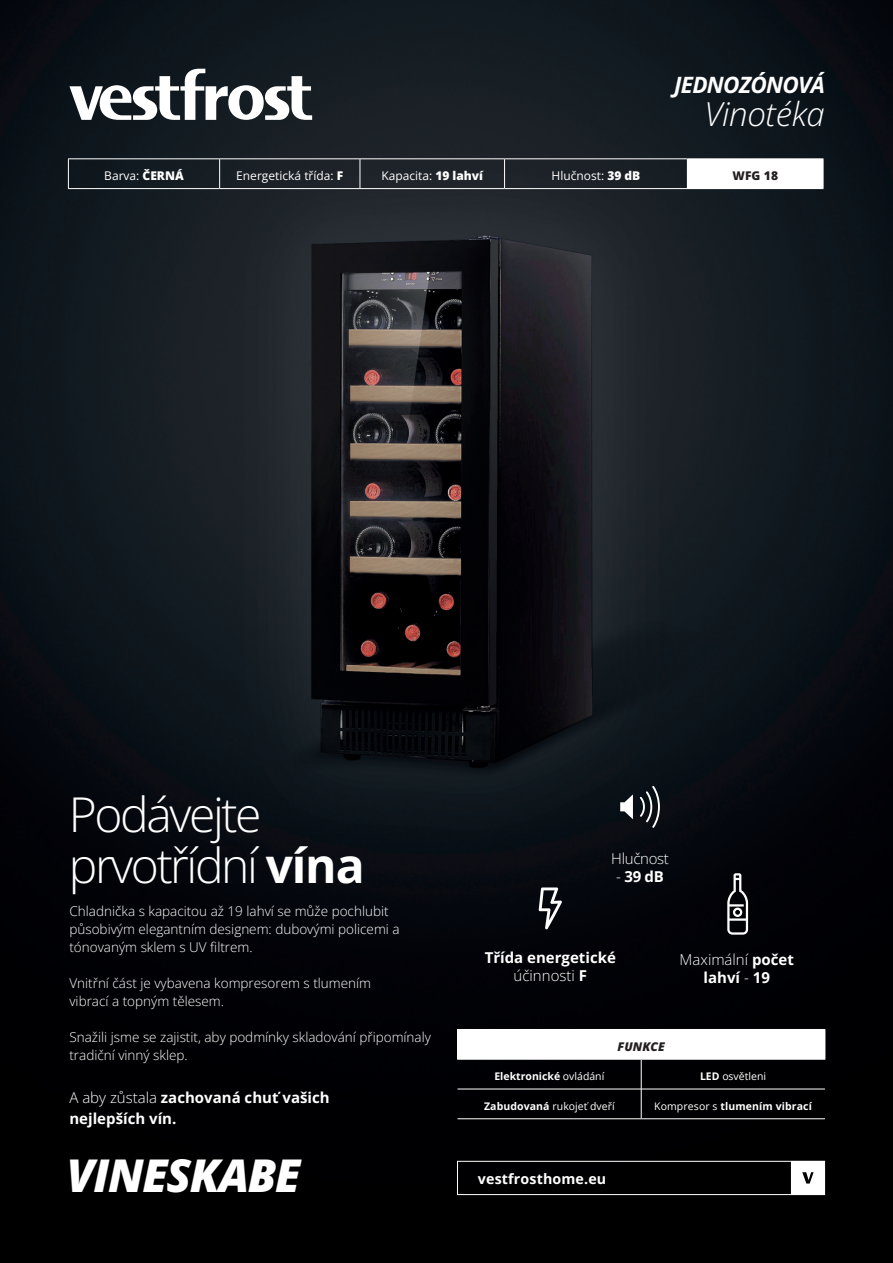
<style>
.page{position:relative;width:893px;height:1263px;background:#fff}
.page>*{position:absolute;margin:0;border:0;box-sizing:border-box;transform-origin:0 0}
.t1{font:300 48px/51px "Open Sans";letter-spacing:-.05em;color:#fff}
.t2{font:italic 800 45.15px "Open Sans";letter-spacing:-.03em;color:#fff}
.t3{font:italic 300 33px "Open Sans";letter-spacing:-.01em;color:#fff}
.t4{font:italic 700 22.5px "Open Sans";letter-spacing:-.03em;color:#fff}
.billedetekst_1{font:700 15px/18px "Open Sans";color:#fff;text-align:center}
.billedetekst_1-2{font:300 15px "Open Sans";letter-spacing:-.02em;color:#fff}
.t5{font:700 14.25px "Open Sans";letter-spacing:.01em;color:#fff}
.t6{font:300 13.5px/18px "Open Sans";color:#fff}
.t7{font:12px "Open Sans";color:#fff}
.t8{font:italic 800 12px "Open Sans";letter-spacing:.01em;color:#231f20}
.t9{font:800 12px "Open Sans";color:#231f20}
.t10{font:700 10.5px "Open Sans";letter-spacing:.01em;color:#fff}
.t11{font:10.5px "Open Sans";color:#fff}
.s1{font-weight:800}
.s2{font-weight:700}
.s3{font-weight:300}
.s4{font-weight:400}
</style>
<div class="page">
<img style="left:0;top:0;width:893px;height:1263px">
<svg style="left:791px;top:1163px;width:32px;height:30px"></svg>
<svg style="left:69px;top:69px;width:243px;height:51px"></svg>
<div style="left:687px;top:159px;width:136px;height:30px;background:#fff"></div>
<hr style="left:68px;top:158px;width:152px;height:1px;background:#fff">
<svg style="left:68px;top:159px;width:1px;height:29px"></svg>
<hr style="left:220px;top:158px;width:140px;height:1px;background:#fff">
<svg style="left:219px;top:159px;width:1px;height:29px"></svg>
<hr style="left:360px;top:158px;width:145px;height:1px;background:#fff">
<svg style="left:360px;top:159px;width:1px;height:29px"></svg>
<hr style="left:505px;top:158px;width:182px;height:1px;background:#fff">
<svg style="left:504px;top:159px;width:1px;height:29px"></svg>
<hr style="left:687px;top:158px;width:136px;height:1px;background:#fff">
<svg style="left:823px;top:159px;width:1px;height:29px"></svg>
<hr style="left:68px;top:188px;width:152px;height:1px;background:#fff">
<hr style="left:220px;top:188px;width:140px;height:1px;background:#fff">
<hr style="left:360px;top:188px;width:145px;height:1px;background:#fff">
<hr style="left:505px;top:188px;width:182px;height:1px;background:#fff">
<div style="left:457px;top:1161px;width:368px;height:34px;border:1px solid #fff"></div>
<svg style="left:539px;top:887px;width:23px;height:42px"></svg>
<svg style="left:727px;top:873px;width:21px;height:62px"></svg>
<svg style="left:620px;top:794px;width:13px;height:25px"></svg>
<svg style="left:640px;top:786px;width:20px;height:42px"></svg>
<div style="left:457px;top:1029px;width:368px;height:30px;background:#fff"></div>
<svg style="left:825px;top:1030px;width:1px;height:29px"></svg>
<hr style="left:457px;top:1059px;width:184px;height:1px;background:#fff">
<hr style="left:641px;top:1059px;width:184px;height:1px;background:#fff">
<hr style="left:457px;top:1089px;width:184px;height:1px;background:#fff">
<hr style="left:641px;top:1089px;width:184px;height:1px;background:#fff">
<hr style="left:457px;top:1118px;width:184px;height:1px;background:#fff">
<hr style="left:641px;top:1118px;width:184px;height:1px;background:#fff">
<svg style="left:641px;top:1089px;width:1px;height:29px"></svg>
<hr style="left:641px;top:1059px;width:1px;height:30px;background:#fff">
<p class="t4" style="left:674px;top:69px;width:152px">JEDNOZÓNOVÁ</p>
<p class="t3" style="left:704px;top:91px;width:122px">Vinotéka</p>
<p class="t7" style="left:104px;top:168px;width:81px">Barva: <span class="s1">ČERNÁ</span></p>
<p class="t7" style="left:236px;top:168px;width:109px">Energetická třída: <span class="s1">F</span></p>
<p class="t7" style="left:381px;top:168px;width:103px">Kapacita: <span class="s1">19 lahví</span></p>
<p class="t7" style="left:552px;top:168px;width:90px">Hlučnost: <span class="s1">39 dB</span></p>
<p class="t9" style="left:732px;top:168px;width:47px">WFG 18</p>
<p class="t1" style="left:69px;top:788px;width:297px">Podávejte prvotřídní <span class="s2">vína</span></p>
<p class="t6" style="left:69px;top:902px;width:332px">Chladnička s kapacitou až 19 lahví se může pochlubit působivým elegantním designem: dubovými policemi a tónovaným sklem s UV filtrem.</p>
<p class="t6" style="left:69px;top:974px;width:303px">Vnitřní část je vybavena kompresorem s tlumením vibrací a topným tělesem.</p>
<p class="t6" style="left:69px;top:1028px;width:363px">Snažili jsme se zajistit, aby podmínky skladování připomínaly tradiční vinný sklep.</p>
<p class="billedetekst_1" style="left:69px;top:1087px;width:262px;line-height:21px;text-align:left"><span class="s3">A aby zůstala</span> zachovaná chuť vašich nejlepších vín.</p>
<p class="t2" style="left:67px;top:1144px;width:235px">VINESKABE</p>
<p class="billedetekst_1-2" style="left:611px;top:848px;width:59px">Hlučnost</p>
<p class="billedetekst_1" style="left:616px;top:867px;width:49px"><span class="s3">-</span> 39 dB</p>
<p class="billedetekst_1" style="left:485px;top:948px;width:133px">Třída energetické <span class="s3">účinnosti</span> F</p>
<p class="billedetekst_1" style="left:680px;top:950px;width:116px"><span class="s3">Maximální</span> počet lahví <span class="s3">-</span> 19</p>
<p class="t8" style="left:617px;top:1038px;width:49px">FUNKCE</p>
<p class="t10" style="left:494px;top:1069px;width:111px">Elektronické <span class="s4">ovládání</span></p>
<p class="t11" style="left:700px;top:1069px;width:68px"><span class="s2">LED</span> osvětleni</p>
<p class="t11" style="left:484px;top:1098px;width:132px"><span class="s2">Zabudovaná</span> rukojeť dveří</p>
<p class="t10" style="left:654px;top:1098px;width:159px"><span class="s4">Kompresor s</span> tlumením vibrací</p>
<p class="t5" style="left:478px;top:1169px;width:130px">vestfrosthome.eu</p>
</div>
